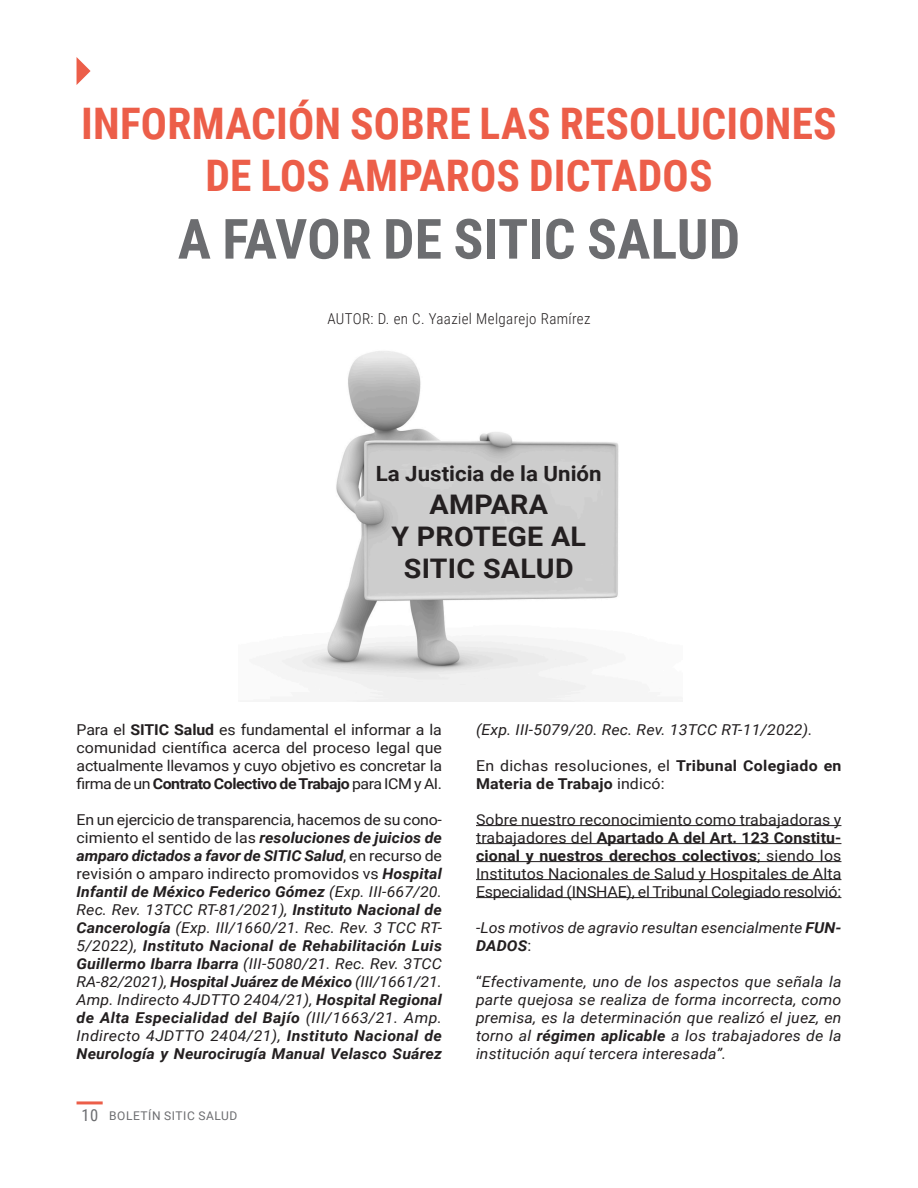
<style>
.page{position:relative;width:918px;height:1188px;background:#fff}
.page>*{position:absolute;margin:0;border:0;box-sizing:border-box;transform-origin:0 0}
.t1{font:700 55.5px "Roboto Condensed";letter-spacing:.005em;color:#6c6d70}
.t2{font:700 43.5px/52.2px "Roboto Condensed";letter-spacing:.005em;color:#ec5e49;text-align:center}
.t3{font:700 27px "Roboto";letter-spacing:.01em;color:#231f20;scale:1.06 1}
.t4{font:700 21px "Roboto";color:#231f20;scale:1.06 1}
.t5{font:16.5px "Roboto Condensed";color:#6c6d70}
.t6{font:italic 700 15px/18px "Roboto";letter-spacing:.01em;color:#231f20;text-align:justify;scale:1.06 1}
.t7{font:15px/18px "Roboto";letter-spacing:-.01em;color:#231f20;text-align:justify;scale:1.06 1}
.t8{font:italic 15px/18px "Roboto";letter-spacing:.01em;color:#231f20;scale:1.06 1}
.t9{font:700 15px/18px "Roboto";letter-spacing:.01em;color:#231f20;scale:1.06 1}
.t10{font:300 15px "Roboto Condensed";letter-spacing:.025em;color:#231f20}
.t11{font:12px "Roboto";letter-spacing:.045em;color:#6c6d70}
.s1{font-weight:700}
.s2{font-weight:400;font-style:normal}
.s3{font-weight:400}
.s4{font-style:normal}
</style>
<div class="page">
<hr style="left:476px;top:825px;width:365px;height:1px;background:#231f20">
<hr style="left:476px;top:843px;width:365px;height:1px;background:#231f20">
<hr style="left:476px;top:861px;width:365px;height:1px;background:#231f20">
<hr style="left:476px;top:879px;width:365px;height:1px;background:#231f20">
<hr style="left:476px;top:897px;width:365px;height:1px;background:#231f20">
<hr style="left:77px;top:1101px;width:26px;height:3px;background:#ec5e49">
<svg style="left:77px;top:57px;width:14px;height:28px"></svg>
<img style="left:278px;top:351px;width:341px;height:351px">
<p class="t2" style="left:81px;top:96px;width:757px">INFORMACIÓN SOBRE LAS RESOLUCIONES<br>DE LOS AMPAROS DICTADOS</p>
<p class="t1" style="left:178px;top:200px;width:564px">A FAVOR DE SITIC SALUD</p>
<p class="t10" style="left:327px;top:308px;width:265px">AUTOR: D. en C. Yaaziel Melgarejo Ramírez</p>
<p class="t4" style="left:376px;top:459px;width:215px">La Justicia de la Unión</p>
<p class="t3" style="left:429px;top:485px;width:113px">AMPARA</p>
<p class="t3" style="left:391px;top:517px;width:185px">Y PROTEGE AL</p>
<p class="t3" style="left:404px;top:550px;width:162px">SITIC SALUD</p>
<p class="t7" style="left:77px;top:720px;width:346px">Para el <span class="s1">SITIC Salud</span> es fundamental el informar a la comunidad científica acerca del proceso legal que actualmente llevamos y cuyo objetivo es concretar la firma de un <span class="s1">Contrato Colectivo de Trabajo</span> para ICM y AI.</p>
<p class="t6" style="left:77px;top:810px;width:346px"><span class="s2">En un ejercicio de transparencia, hacemos de su cono&shy;cimiento el sentido de las</span> resoluciones de juicios de amparo dictados a favor de SITIC Salud<span class="s2">, en recurso de revisión o amparo indirecto promovidos vs</span> Hospital Infantil de México Federico Gómez <span class="s3">(Exp. III-667/20.<br>Rec. Rev. 13TCC RT-81/2021),</span> Instituto Nacional de Cancerología <span class="s3">(Exp. III/1660/21. Rec. Rev. 3 TCC RT-5/2022),</span> Instituto Nacional de Rehabilitación Luis Guillermo Ibarra Ibarra <span class="s3">(III-5080/21. Rec. Rev. 3TCC RA-82/2021),</span> Hospital Juárez de México <span class="s3">(III/1661/21.<br>Amp. Indirecto 4JDTTO 2404/21),</span> Hospital Regional de Alta Especialidad del Bajío <span class="s3">(III/1663/21. Amp.<br>Indirecto 4JDTTO 2404/21),</span> Instituto Nacional de Neurología y Neurocirugía Manual Velasco Suárez</p>
<p class="t5" style="left:81px;top:1104px;width:18px">10</p>
<p class="t11" style="left:109px;top:1108px;width:130px">BOLETÍN SITIC SALUD</p>
<p class="t8" style="left:476px;top:720px;width:319px">(Exp. III-5079/20. Rec. Rev. 13TCC RT-11/2022).</p>
<p class="t9" style="left:476px;top:756px;width:346px"><span class="s3">En dichas resoluciones, el</span> Tribunal Colegiado en<br>Materia de Trabajo <span class="s3">indicó:</span></p>
<p class="t7" style="left:476px;top:810px;width:346px">Sobre nuestro reconocimiento como trabajadoras y trabajadores del <span class="s1">Apartado A del Art. 123 Constitu&shy;cional y nuestros derechos colectivos</span>; siendo los Institutos Nacionales de Salud y Hospitales de Alta Especialidad (INSHAE), el Tribunal Colegiado resolvió:</p>
<p class="t8" style="left:476px;top:918px;width:346px">-Los motivos de agravio resultan esencialmente <span class="s1">FUN-<br>DADOS</span><span class="s4">:</span></p>
<p class="t8" style="left:476px;top:972px;width:346px;text-align:justify"><span class="s4">“</span>Efectivamente, uno de los aspectos que señala la parte quejosa se realiza de forma incorrecta, como premisa, es la determinación que realizó el juez, en torno al <span class="s1">régimen aplicable</span> a los trabajadores de la institución aquí tercera interesada”.</p>
</div>
